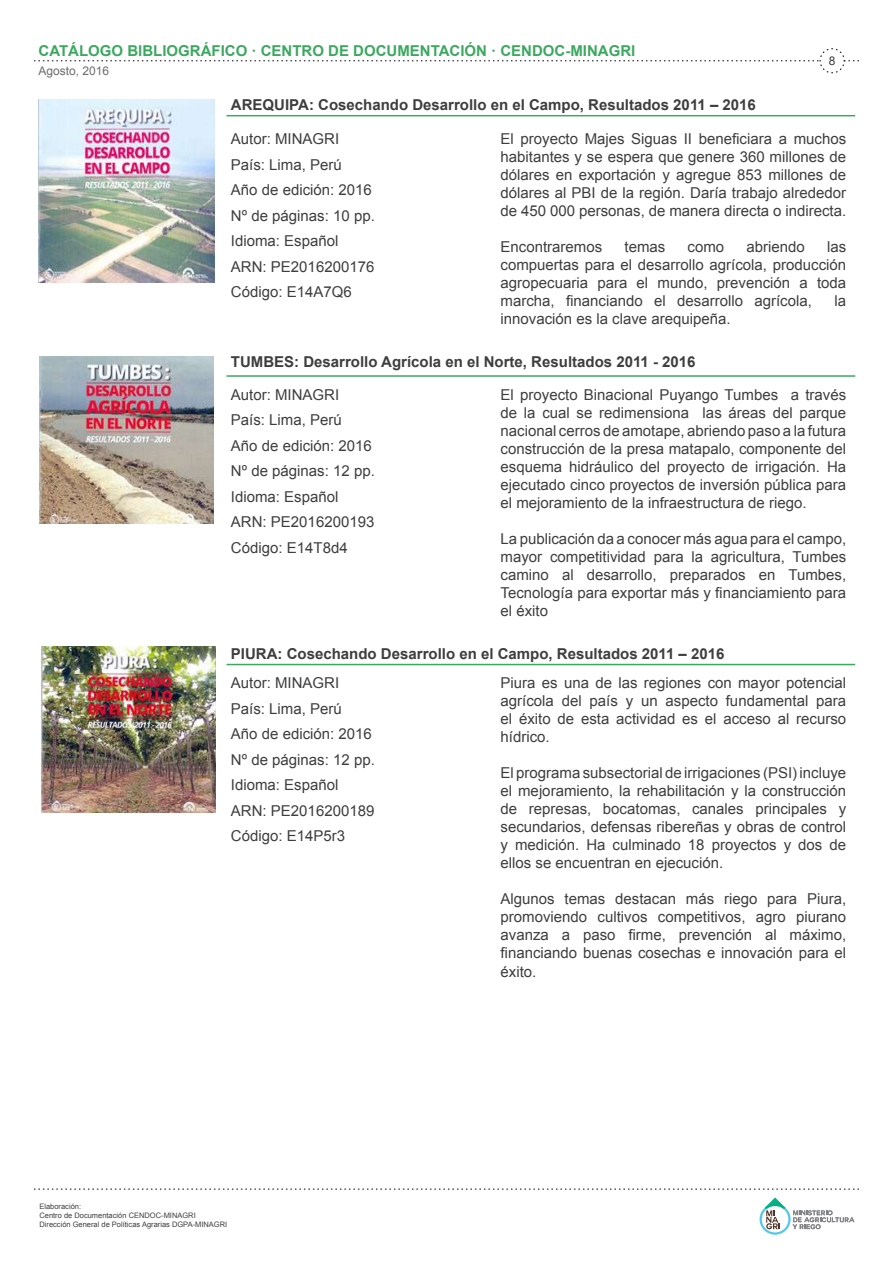
<style>
.page{position:relative;width:893px;height:1263px;background:#fff}
.page>*{position:absolute;margin:0;border:0;box-sizing:border-box;transform-origin:0 0}
.t1{font:15px/18px "Arial";color:#3e3e3f;text-align:justify}
.t2{font:700 15px "Arial";color:#3e3e3f}
.t3{font:700 15px "Arial";color:#3ca860}
.t4{font:12px "Arial";color:#6c6d70}
.t5{font:12px "Arial";color:#3e3e3f}
.t6{font:7.5px/9px "Arial";color:#3e3e3f}
</style>
<div class="page">
<svg style="left:34px;top:1188px;width:825px;height:2px"></svg>
<svg style="left:759px;top:1204px;width:32px;height:31px"></svg>
<div style="left:762px;top:1206px;width:26px;height:26px;background:#fff;border-radius:50%"></div>
<svg style="left:765px;top:1197px;width:20px;height:32px"></svg>
<svg style="left:793px;top:1210px;width:61px;height:19px"></svg>
<svg style="left:34px;top:48px;width:825px;height:26px"></svg>
<hr style="left:226px;top:115px;width:629px;height:1px;background:#3ca860">
<hr style="left:226px;top:375px;width:629px;height:2px;background:#3ca860">
<hr style="left:226px;top:664px;width:629px;height:1px;background:#3ca860">
<img style="left:38px;top:100px;width:176px;height:182px">
<img style="left:40px;top:357px;width:174px;height:166px">
<img style="left:41px;top:646px;width:174px;height:167px">
<p class="t3" style="left:39px;top:40px;width:598px">CATÁLOGO BIBLIOGRÁFICO · CENTRO DE DOCUMENTACIÓN · CENDOC-MINAGRI</p>
<p class="t4" style="left:39px;top:62px;width:72px">Agosto, 2016</p>
<p class="t2" style="left:231px;top:95px;width:526px">AREQUIPA: Cosechando Desarrollo en el Campo, Resultados 2011 – 2016</p>
<p class="t5" style="left:829px;top:53px;width:8px">8</p>
<p class="t1" style="left:231px;top:126px;width:145px;line-height:25.5px;text-align:left">Autor: MINAGRI<br>País: Lima, Perú<br>Año de edición: 2016<br>Nº de páginas: 10 pp.<br>Idioma: Español<br>ARN: PE2016200176<br>Código: E14A7Q6</p>
<p class="t1" style="left:501px;top:130px;width:347px">El proyecto Majes Siguas II beneficiara a muchos habitantes y se espera que genere 360 millones de dólares en exportación y agregue 853 millones de dólares al PBI de la región. Daría trabajo alrededor de 450 000 personas, de manera directa o indirecta.</p>
<p class="t1" style="left:501px;top:238px;width:103px">Encontraremos</p>
<p class="t1" style="left:624px;top:238px;width:42px">temas</p>
<p class="t1" style="left:688px;top:238px;width:38px">como</p>
<p class="t1" style="left:746px;top:238px;width:60px">abriendo</p>
<p class="t1" style="left:501px;top:238px;width:347px;text-indent:326px">las compuertas para el desarrollo agrícola, producción agropecuaria para el mundo, prevención a toda marcha, financiando el desarrollo agrícola,</p>
<p class="t1" style="left:834px;top:292px;width:13px">la</p>
<p class="t1" style="left:501px;top:310px;width:232px">innovación es la clave arequipeña.</p>
<p class="t2" style="left:231px;top:352px;width:466px">TUMBES: Desarrollo Agrícola en el Norte, Resultados 2011 - 2016</p>
<p class="t1" style="left:231px;top:382px;width:145px;line-height:25.5px;text-align:left">Autor: MINAGRI<br>País: Lima, Perú<br>Año de edición: 2016<br>Nº de páginas: 12 pp.<br>Idioma: Español<br>ARN: PE2016200193<br>Código: E14T8d4</p>
<p class="t1" style="left:501px;top:386px;width:347px">El proyecto Binacional Puyango Tumbes a través de la cual se redimensiona las áreas del parque nacional cerros de amotape, abriendo paso a la futura construcción de la presa matapalo, componente del esquema hidráulico del proyecto de irrigación. Ha ejecutado cinco proyectos de inversión pública para el mejoramiento de la infraestructura de riego.</p>
<p class="t1" style="left:501px;top:530px;width:347px">La publicación da a conocer más agua para el campo, mayor competitividad para la agricultura, Tumbes camino al desarrollo, preparados en Tumbes, Tecnología para exportar más y financiamiento para el éxito</p>
<p class="t2" style="left:231px;top:644px;width:495px">PIURA: Cosechando Desarrollo en el Campo, Resultados 2011 – 2016</p>
<p class="t1" style="left:231px;top:671px;width:145px;line-height:25.5px;text-align:left">Autor: MINAGRI<br>País: Lima, Perú<br>Año de edición: 2016<br>Nº de páginas: 12 pp.<br>Idioma: Español<br>ARN: PE2016200189<br>Código: E14P5r3</p>
<p class="t6" style="left:39px;top:1202px;width:189px">Elaboración:<br>Centro de Documentación CENDOC-MINAGRI<br>Dirección General de Políticas Agrarias DGPA-MINAGRI</p>
<p class="t1" style="left:501px;top:674px;width:347px">Piura es una de las regiones con mayor potencial agrícola del país y un aspecto fundamental para el éxito de esta actividad es el acceso al recurso hídrico.</p>
<p class="t1" style="left:501px;top:764px;width:347px">El programa subsectorial de irrigaciones (PSI) incluye el mejoramiento, la rehabilitación y la construcción de represas, bocatomas, canales principales y secundarios, defensas ribereñas y obras de control y medición. Ha culminado 18 proyectos y dos de ellos se encuentran en ejecución.</p>
<p class="t1" style="left:501px;top:890px;width:347px">Algunos temas destacan más riego para Piura, promoviendo cultivos competitivos, agro piurano avanza a paso firme, prevención al máximo, financiando buenas cosechas e innovación para el éxito.</p>
</div>
